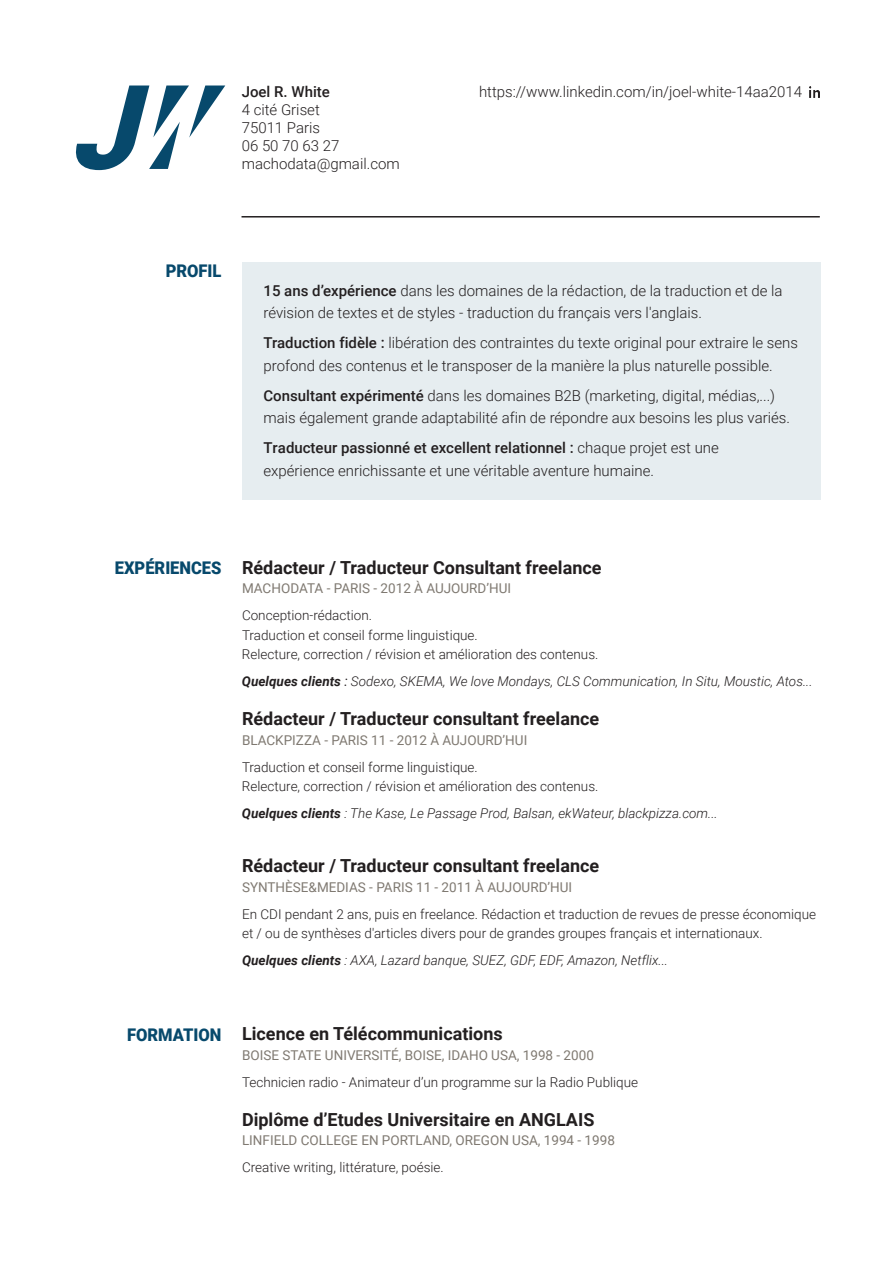
<style>
.page{position:relative;width:893px;height:1263px;background:#fff}
.page>*{position:absolute;margin:0;border:0;box-sizing:border-box;transform-origin:0 0}
.t1{font:700 18px "Roboto";color:#231f20}
.t2{font:900 17.55px "Roboto";color:#07496c;scale:.94 1}
.t3{font:300 15px/22.5px "Roboto";color:#231f20}
.t4{font:500 15px "Roboto";color:#231f20}
.t5{font:300 13.5px/19.5px "Roboto";color:#231f20}
.t6{font:italic 300 13.5px "Roboto";color:#231f20}
.t7{font:13.5px "Roboto";color:#7f7971}
.s1{font-weight:500}
.s2{font-weight:700}
.s3{font-weight:400}
.s4{font-weight:900;font-size:17.55px;color:#07496c}
</style>
<div class="page">
<div style="left:242px;top:262px;width:578px;height:238px;background:#e6edf0"></div>
<hr style="left:241px;top:216px;width:579px;height:2px;background:#231f20">
<svg style="left:809px;top:87px;width:10px;height:10px"></svg>
<svg style="left:75px;top:85px;width:150px;height:85px"></svg>
<p class="t4" style="left:242px;top:81px;width:90px">Joel R. White</p>
<p class="t3" style="left:242px;top:100px;width:159px;line-height:18px">4 cité Griset<br>75011 Paris<br>06 50 70 63 27 machodata@gmail.com</p>
<p class="t3" style="left:479px;top:80px;width:325px">https://www.linkedin.com/in/joel-white-14aa2014</p>
<p class="t2" style="left:166px;top:258px;width:61px">PROFIL</p>
<p class="t3" style="left:263px;top:278px;width:521px"><span class="s1">15 ans d’expérience</span> dans les domaines de la rédaction, de la traduction et de la révision de textes et de styles - traduction du français vers l'anglais.</p>
<p class="t3" style="left:263px;top:331px;width:536px"><span class="s1">Traduction fidèle :</span> libération des contraintes du texte original pour extraire le sens profond des contenus et le transposer de la manière la plus naturelle possible.</p>
<p class="t3" style="left:263px;top:383px;width:528px"><span class="s1">Consultant expérimenté</span> dans les domaines B2B (marketing, digital, médias,...) mais également grande adaptabilité afin de répondre aux besoins les plus variés.</p>
<p class="t3" style="left:263px;top:436px;width:457px"><span class="s1">Traducteur passionné et excellent relationnel :</span> chaque projet est une expérience enrichissante et une véritable aventure humaine.</p>
<p class="t2" style="left:115px;top:556px;width:115px">EXPÉRIENCES</p>
<p class="t1" style="left:242px;top:555px;width:361px">Rédacteur / Traducteur Consultant freelance</p>
<p class="t7" style="left:242px;top:579px;width:271px">MACHODATA - PARIS - 2012 À AUJOURD’HUI</p>
<p class="t5" style="left:242px;top:605px;width:358px">Conception-rédaction.<br>Traduction et conseil forme linguistique.<br>Relecture, correction / révision et amélioration des contenus.</p>
<p class="t6" style="left:242px;top:672px;width:572px"><span class="s2">Quelques clients</span> <span class="s3">:</span> Sodexo, SKEMA, We love Mondays, CLS Communication, In Situ, Moustic, Atos...</p>
<p class="t1" style="left:242px;top:706px;width:359px">Rédacteur / Traducteur consultant freelance</p>
<p class="t7" style="left:242px;top:731px;width:287px">BLACKPIZZA - PARIS 11 - 2012 À AUJOURD’HUI</p>
<p class="t5" style="left:242px;top:757px;width:358px">Traduction et conseil forme linguistique.<br>Relecture, correction / révision et amélioration des contenus.</p>
<p class="t6" style="left:242px;top:804px;width:477px"><span class="s2">Quelques clients</span> : The Kase, Le Passage Prod, Balsan, ekWateur, blackpizza.com...</p>
<p class="t1" style="left:242px;top:853px;width:359px">Rédacteur / Traducteur consultant freelance</p>
<p class="t7" style="left:242px;top:878px;width:332px">SYNTHÈSE&amp;MEDIAS - PARIS 11 - 2011 À AUJOURD’HUI</p>
<p class="t5" style="left:242px;top:904px;width:576px">En CDI pendant 2 ans, puis en freelance. Rédaction et traduction de revues de presse économique et / ou de synthèses d'articles divers pour de grandes groupes français et internationaux.</p>
<p class="t6" style="left:242px;top:951px;width:428px"><span class="s2">Quelques clients</span> : AXA, Lazard banque, SUEZ, GDF, EDF, Amazon, Netflix...</p>
<p class="t1" style="left:127px;top:1021px;width:377px"><span class="s4">FORMATION</span> Licence en Télécommunications</p>
<p class="t7" style="left:242px;top:1046px;width:353px">BOISE STATE UNIVERSITÉ, BOISE, IDAHO USA, 1998 - 2000</p>
<p class="t5" style="left:242px;top:1072px;width:398px">Technicien radio - Animateur d’un programme sur la Radio Publique</p>
<p class="t1" style="left:242px;top:1107px;width:354px">Diplôme d’Etudes Universitaire en ANGLAIS</p>
<p class="t7" style="left:242px;top:1131px;width:374px">LINFIELD COLLEGE EN PORTLAND, OREGON USA, 1994 - 1998</p>
<p class="t5" style="left:242px;top:1157px;width:203px">Creative writing, littérature, poésie.</p>
</div>
